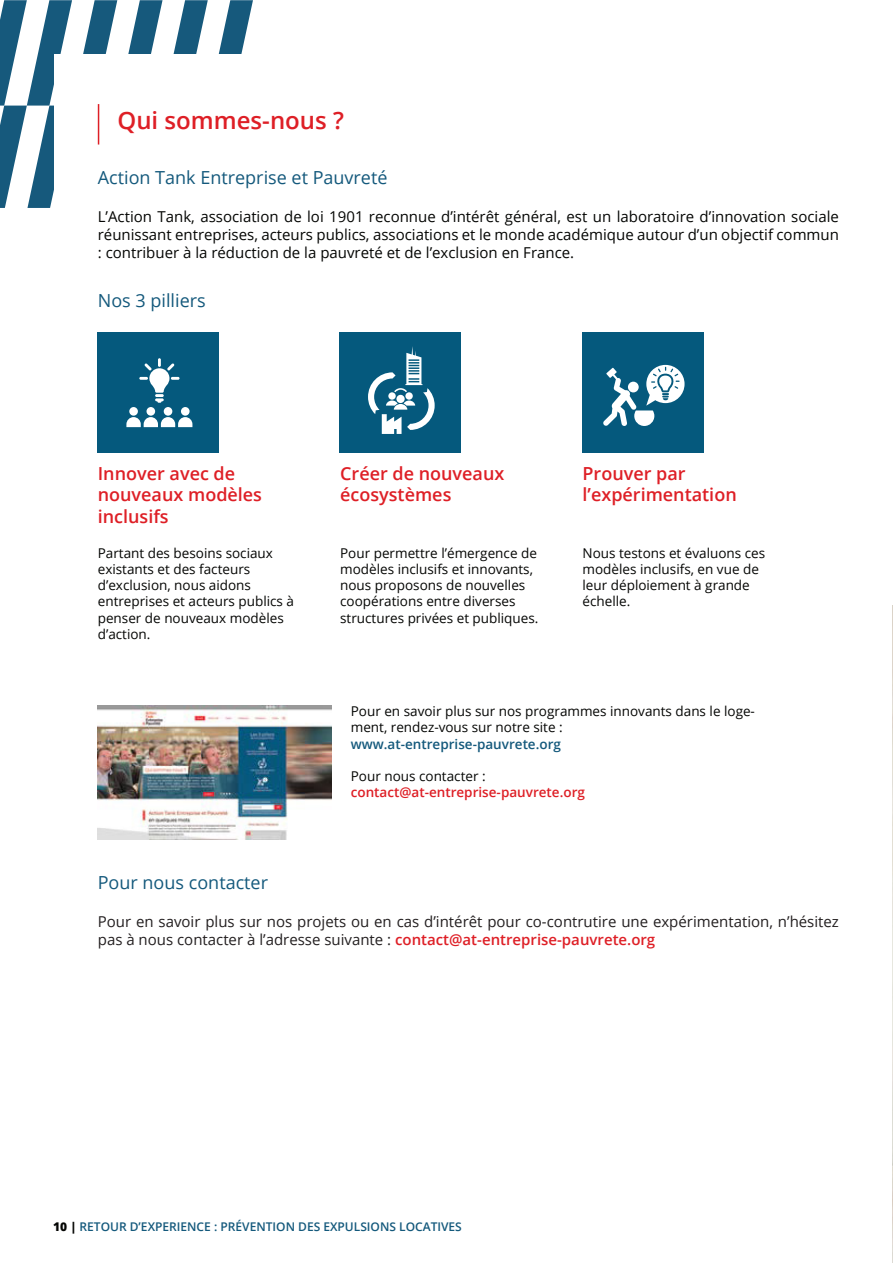
<style>
.page{position:relative;width:893px;height:1263px;background:#fff}
.page>*{position:absolute;margin:0;border:0;box-sizing:border-box;transform-origin:0 0}
.t1{font:600 24px "Open Sans";color:#de1f26}
.t2{font:600 18px "Open Sans";color:#de1f26}
.t3{font:18px "Open Sans";color:#14597c}
.t4{font:15px/18px "Open Sans";color:#040503;text-align:justify}
.t5{font:15px/18px "Open Sans";color:#231f20}
.t6{font:13.5px/16.2px "Open Sans";color:#040503}
.t7{font:600 13.5px "Open Sans";color:#de1f26}
.t8{font:600 13.5px "Open Sans";color:#14597c}
.t9{font:600 12px "Open Sans";color:#14597c}
.s1{font-weight:600;color:#de1f26}
.s2{font-weight:800;color:#040503}
</style>
<div class="page">
<img style="left:892px;top:605px;width:1px;height:658px">
<svg style="left:0;top:0;width:253px;height:208px"></svg>
<div style="left:54px;top:54px;width:785px;height:155px;background:#fff"></div>
<hr style="left:98px;top:104px;width:1px;height:41px;background:#de1f26">
<svg style="left:98px;top:332px;width:121px;height:121px;background:#1a6788"></svg>
<svg style="left:340px;top:332px;width:121px;height:121px;background:#1f6a8a"></svg>
<svg style="left:582px;top:332px;width:121px;height:121px;background:#266f8e"></svg>
<img style="left:98px;top:706px;width:233px;height:133px">
<p class="t1" style="left:117px;top:104px;width:228px">Qui sommes-nous ?</p>
<p class="t3" style="left:98px;top:165px;width:291px">Action Tank Entreprise et Pauvreté</p>
<p class="t4" style="left:98px;top:207px;width:743px">L’Action Tank, association de loi 1901 reconnue d’intérêt général, est un laboratoire d’innovation sociale réunissant entreprises, acteurs publics, associations et le monde académique autour d’un objectif commun : contribuer à la réduction de la pauvreté et de l’exclusion en France.</p>
<p class="t3" style="left:98px;top:288px;width:109px">Nos 3 pilliers</p>
<p class="t2" style="left:98px;top:461px;width:139px">Innover avec de</p>
<p class="t2" style="left:98px;top:482px;width:166px">nouveaux modèles</p>
<p class="t2" style="left:98px;top:504px;width:72px">inclusifs</p>
<p class="t6" style="left:98px;top:544px;width:177px">Partant des besoins sociaux</p>
<p class="t6" style="left:98px;top:561px;width:154px">existants et des facteurs</p>
<p class="t6" style="left:98px;top:577px;width:155px">d’exclusion, nous aidons</p>
<p class="t6" style="left:98px;top:593px;width:198px">entreprises et acteurs publics à</p>
<p class="t6" style="left:98px;top:609px;width:187px">penser de nouveaux modèles</p>
<p class="t6" style="left:98px;top:625px;width:54px">d’action.</p>
<p class="t2" style="left:340px;top:461px;width:166px">Créer de nouveaux</p>
<p class="t2" style="left:340px;top:482px;width:113px">écosystèmes</p>
<p class="t6" style="left:340px;top:544px;width:198px">Pour permettre l’émergence de</p>
<p class="t6" style="left:340px;top:561px;width:194px">modèles inclusifs et innovants,</p>
<p class="t6" style="left:340px;top:577px;width:187px">nous proposons de nouvelles</p>
<p class="t6" style="left:340px;top:593px;width:177px">coopérations entre diverses</p>
<p class="t6" style="left:340px;top:609px;width:200px">structures privées et publiques.</p>
<p class="t2" style="left:583px;top:461px;width:105px">Prouver par</p>
<p class="t2" style="left:583px;top:482px;width:156px">l’expérimentation</p>
<p class="t6" style="left:583px;top:544px;width:184px">Nous testons et évaluons ces</p>
<p class="t6" style="left:583px;top:561px;width:178px">modèles inclusifs, en vue de leur déploiement à grande échelle.</p>
<p class="t6" style="left:351px;top:703px;width:406px">Pour en savoir plus sur nos programmes innovants dans le loge&shy;ment, rendez-vous sur notre site :</p>
<p class="t8" style="left:351px;top:734px;width:212px">www.at-entreprise-pauvrete.org</p>
<p class="t6" style="left:351px;top:768px;width:136px">Pour nous contacter :</p>
<p class="t7" style="left:351px;top:783px;width:236px">contact@at-entreprise-pauvrete.org</p>
<p class="t3" style="left:98px;top:870px;width:172px">Pour nous contacter</p>
<p class="t5" style="left:98px;top:912px;width:743px">Pour en savoir plus sur nos projets ou en cas d’intérêt pour co-contrutire une expérimentation, n’hésitez pas à nous contacter à l’adresse suivante : <span class="s1">contact@at-entreprise-pauvrete.org</span></p>
<p class="t9" style="left:53px;top:1218px;width:410px"><span class="s2">10 |</span> RETOUR D’EXPERIENCE : PRÉVENTION DES EXPULSIONS LOCATIVES</p>
</div>
